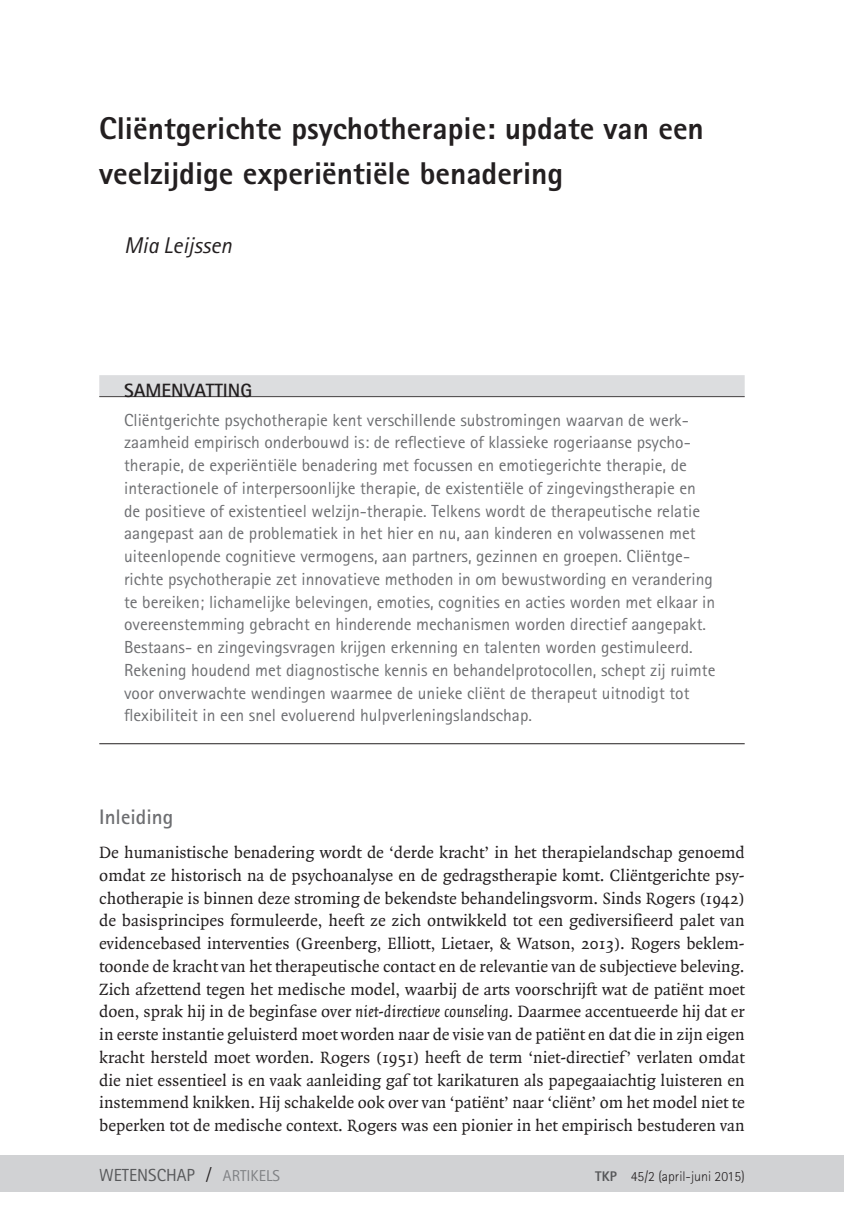
<style>
.page{position:relative;width:844px;height:1216px;background:#fff}
.page>*{position:absolute;margin:0;border:0;box-sizing:border-box;transform-origin:0 0}
.t1{font:800 31.5px/45.5px "Rotis Sans Serif";color:#231f20}
.t2{font:italic 22.75px "Rotis Sans Serif";color:#231f20}
.t3{font:700 21px "Rotis Sans Serif";color:#6d6e71}
.t4{font:700 19.25px "Rotis Sans Serif";color:#231f20}
.t5{font:17.5px/22.8px "Quadraat";color:#231f20;text-align:justify}
.t6{font:17.5px/22.8px "Rotis Sans Serif";color:#6d6e71}
.t7{font:17.5px "Rotis Sans Serif";color:#57585a}
.t8{font:300 14px "Rotis Sans Serif";color:#231f20}
.s1{font-style:italic}
.s2{font-family:"Minion Pro";font-size:21px;color:#231f20}
.s3{font-size:15.75px;color:#808285}
.s4{font-weight:800;color:#57585a}
</style>
<div class="page">
<div style="left:0;top:1155px;width:843px;height:37px;background:#d1d2d4"></div>
<hr style="left:99px;top:396px;width:645px;height:1px;background:#231f20">
<div style="left:99px;top:375px;width:645px;height:21px;background:#dcdddf"></div>
<hr style="left:99px;top:743px;width:645px;height:1px;background:#231f20">
<h1 class="t1" style="left:99px;top:108px;width:606px">Cliëntgerichte psychotherapie: update van een veelzijdige experiëntiële benadering</h1>
<h2 class="t2" style="left:124px;top:237px;width:109px">Mia Leijssen</h2>
<p class="t4" style="left:124px;top:384px;width:129px">SAMENVATTING</p>
<p class="t6" style="left:124px;top:410px;width:592px">Cliëntgerichte psychotherapie kent verschillende substromingen waarvan de werk&shy;zaamheid empirisch onderbouwd is: de reflectieve of klassieke rogeriaanse psycho&shy;therapie, de experiëntiële benadering met focussen en emotiegerichte therapie, de interactionele of interpersoonlijke therapie, de existentiële of zingevingstherapie en de positieve of existentieel welzijn-therapie. Telkens wordt de therapeutische relatie aangepast aan de problematiek in het hier en nu, aan kinderen en volwassenen met uiteenlopende cognitieve vermogens, aan partners, gezinnen en groepen. Cliëntge&shy;richte psychotherapie zet innovatieve methoden in om bewustwording en verandering te bereiken; lichamelijke belevingen, emoties, cognities en acties worden met elkaar in overeenstemming gebracht en hinderende mechanismen worden directief aangepakt.<br>Bestaans- en zingevingsvragen krijgen erkenning en talenten worden gestimuleerd.<br>Rekening houdend met diagnostische kennis en behandelprotocollen, schept zij ruimte voor onverwachte wendingen waarmee de unieke cliënt de therapeut uitnodigt tot flexibiliteit in een snel evoluerend hulpverleningslandschap.</p>
<p class="t3" style="left:99px;top:809px;width:75px">Inleiding</p>
<p class="t5" style="left:99px;top:842px;width:646px">De humanistische benadering wordt de ‘derde kracht’ in het therapielandschap genoemd omdat ze historisch na de psychoanalyse en de gedragstherapie komt. Cliëntgerichte psy&shy;chotherapie is binnen deze stroming de bekendste behandelingsvorm. Sinds Rogers (1942) de basisprincipes formuleerde, heeft ze zich ontwikkeld tot een gediversifieerd palet van evidencebased interventies (Greenberg, Elliott, Lietaer, &amp; Watson, 2013). Rogers beklem&shy;toonde de kracht van het therapeutische contact en de relevantie van de subjectieve beleving.<br>Zich afzettend tegen het medische model, waarbij de arts voorschrijft wat de patiënt moet doen, sprak hij in de beginfase over <span class="s1">niet-directieve counseling</span>. Daarmee accentueerde hij dat er in eerste instantie geluisterd moet worden naar de visie van de patiënt en dat die in zijn eigen kracht hersteld moet worden. Rogers (1951) heeft de term ‘niet-directief’ verlaten omdat die niet essentieel is en vaak aanleiding gaf tot karikaturen als papegaaiachtig luisteren en instemmend knikken. Hij schakelde ook over van ‘patiënt’ naar ‘cliënt’ om het model niet te beperken tot de medische context. Rogers was een pionier in het empirisch bestuderen van</p>
<p class="t7" style="left:99px;top:1168px;width:182px">WETENSCHAP <span class="s2">/</span> <span class="s3">ARTIKELS</span></p>
<p class="t8" style="left:595px;top:1170px;width:151px"><span class="s4">TKP</span> 45/2 (april-juni 2015)</p>
</div>
